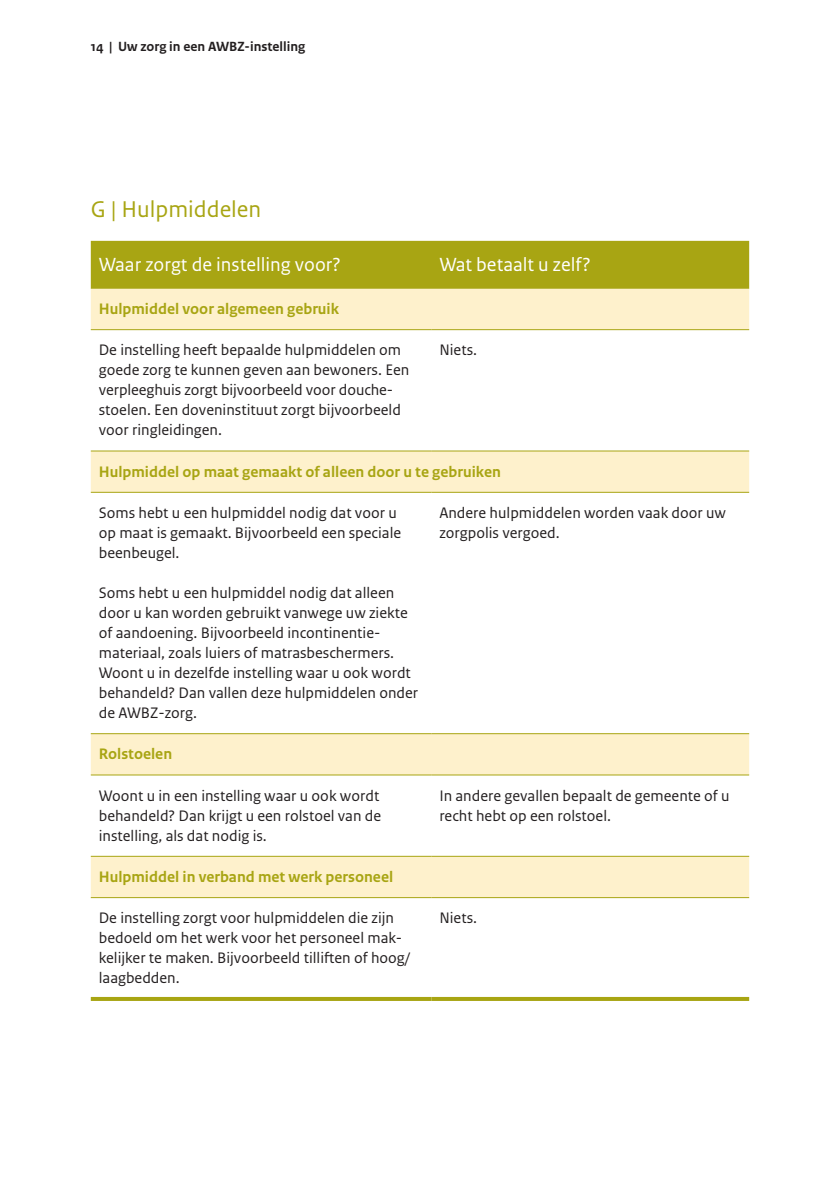
<style>
.page{position:relative;width:840px;height:1191px;background:#fff}
.page>*{position:absolute;margin:0;border:0;box-sizing:border-box;transform-origin:0 0}
.t1{font:24px "Rijksoverheid Sans Text";color:#a8a513}
.t2{font:20px "Rijksoverheid Sans Text";color:#fff}
.t3{font:16px/20px "Rijksoverheid Sans Text";color:#231f20}
.t4{font:700 16px "Rijksoverheid Sans Text";color:#a8a513}
.t5{font:700 14px "Rijksoverheid Sans Text";color:#231f20}
</style>
<div class="page">
<div style="left:91px;top:241px;width:657px;height:48px;background:#a8a513"></div>
<svg style="left:91px;top:289px;width:657px;height:608px"></svg>
<hr style="left:91px;top:329px;width:340px;height:1px;background:#a8a513">
<hr style="left:431px;top:329px;width:317px;height:1px;background:#a8a513">
<hr style="left:91px;top:997px;width:340px;height:4px;background:#a8a513">
<hr style="left:431px;top:997px;width:317px;height:4px;background:#a8a513">
<hr style="left:91px;top:733px;width:340px;height:1px;background:#a8a513">
<hr style="left:431px;top:733px;width:317px;height:1px;background:#a8a513">
<hr style="left:91px;top:774px;width:340px;height:1px;background:#a8a513">
<hr style="left:431px;top:774px;width:317px;height:1px;background:#a8a513">
<hr style="left:91px;top:855px;width:340px;height:1px;background:#a8a513">
<hr style="left:431px;top:855px;width:317px;height:1px;background:#a8a513">
<hr style="left:91px;top:897px;width:340px;height:1px;background:#a8a513">
<hr style="left:431px;top:897px;width:317px;height:1px;background:#a8a513">
<hr style="left:91px;top:450px;width:340px;height:1px;background:#a8a513">
<hr style="left:431px;top:450px;width:317px;height:1px;background:#a8a513">
<hr style="left:91px;top:492px;width:340px;height:1px;background:#a8a513">
<hr style="left:431px;top:492px;width:317px;height:1px;background:#a8a513">
<p class="t5" style="left:91px;top:39px;width:216px">14 | Uw zorg in een AWBZ-instelling</p>
<h1 class="t1" style="left:91px;top:195px;width:172px">G | Hulpmiddelen</h1>
<p class="t2" style="left:99px;top:253px;width:243px">Waar zorgt de instelling voor?</p>
<p class="t2" style="left:439px;top:253px;width:153px">Wat betaalt u zelf?</p>
<p class="t4" style="left:99px;top:300px;width:242px">Hulpmiddel voor algemeen gebruik</p>
<p class="t3" style="left:99px;top:340px;width:312px">De instelling heeft bepaalde hulpmiddelen om goede zorg te kunnen geven aan bewoners. Een verpleeghuis zorgt bijvoorbeeld voor douche&shy;stoelen. Een doveninstituut zorgt bijvoorbeeld voor ringleidingen.</p>
<p class="t3" style="left:439px;top:340px;width:39px">Niets.</p>
<p class="t4" style="left:99px;top:462px;width:403px">Hulpmiddel op maat gemaakt of alleen door u te gebruiken</p>
<p class="t3" style="left:99px;top:503px;width:304px">Soms hebt u een hulpmiddel nodig dat voor u op maat is gemaakt. Bijvoorbeeld een speciale beenbeugel.</p>
<p class="t3" style="left:99px;top:583px;width:320px">Soms hebt u een hulpmiddel nodig dat alleen door u kan worden gebruikt vanwege uw ziekte of aandoening. Bijvoorbeeld incontinentie&shy;materiaal, zoals luiers of matrasbeschermers.<br>Woont u in dezelfde instelling waar u ook wordt behandeld? Dan vallen deze hulpmiddelen onder de AWBZ-zorg.</p>
<p class="t3" style="left:439px;top:503px;width:288px">Andere hulpmiddelen worden vaak door uw zorgpolis vergoed.</p>
<p class="t4" style="left:99px;top:745px;width:75px">Rolstoelen</p>
<p class="t3" style="left:99px;top:785px;width:284px;text-align:justify">Woont u in een instelling waar u ook wordt behandeld? Dan krijgt u een rolstoel van de instelling, als dat nodig is.</p>
<p class="t3" style="left:439px;top:785px;width:291px">In andere gevallen bepaalt de gemeente of u recht hebt op een rolstoel.</p>
<p class="t4" style="left:99px;top:867px;width:296px">Hulpmiddel in verband met werk personeel</p>
<p class="t3" style="left:99px;top:908px;width:312px">De instelling zorgt voor hulpmiddelen die zijn bedoeld om het werk voor het personeel mak&shy;kelijker te maken. Bijvoorbeeld tilliften of hoog/ laagbedden.</p>
<p class="t3" style="left:439px;top:908px;width:39px">Niets.</p>
</div>
